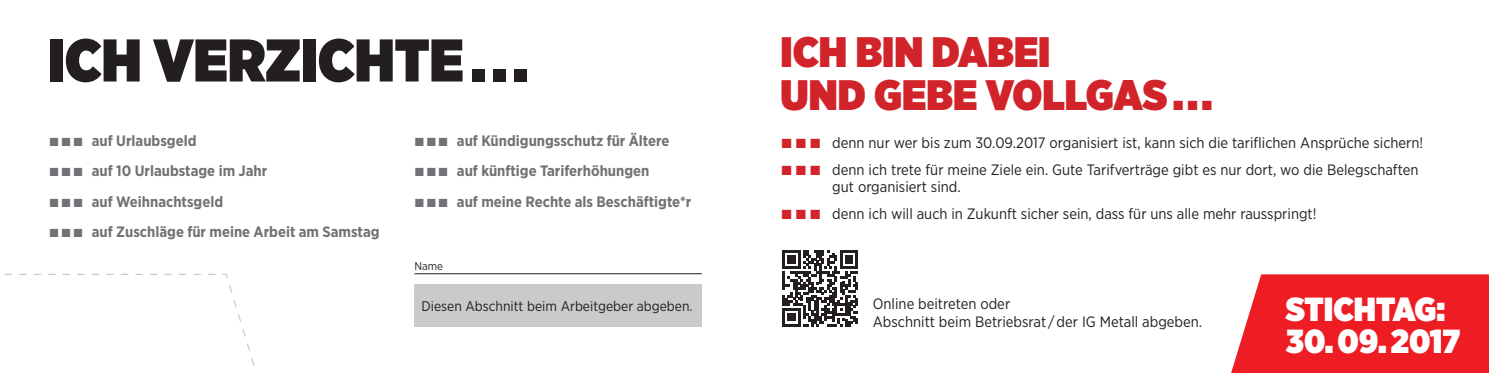
<style>
.page{position:relative;width:1489px;height:373px;background:#fff}
.page>*{position:absolute;margin:0;border:0;box-sizing:border-box;transform-origin:0 0}
.t1{font:900 60px "Gotham Narrow";color:#231f20}
.t2{font:900 42.5px/42.5px "Gotham Narrow";color:#d1232a}
.t3{font:900 33.25px "Gotham Narrow";color:#fff}
.t4{font:15px/17.5px "Gotham Narrow";color:#231f20}
.t5{font:700 15px/30px "Gotham Narrow";color:#717275}
.t6{font:14px "Gotham Narrow";color:#231f20}
.t7{font:11.25px "Gotham Narrow";color:#231f20}
</style>
<div class="page">
<hr style="left:414px;top:273px;width:288px;height:1px;background:#231f20">
<div style="left:414px;top:283px;width:288px;height:43px;background:#c9cacc"></div>
<svg style="left:1231px;top:274px;width:257px;height:98px;fill:#ee1d23"></svg>
<svg style="left:4px;top:273px;width:251px;height:93px"></svg>
<svg style="left:782px;top:250px;width:76px;height:76px"></svg>
<h1 class="t1" style="left:47px;top:20px;width:482px">ICH VERZICHTE ...</h1>
<h2 class="t2" style="left:780px;top:30px;width:433px">ICH BIN DABEI<br>UND GEBE VOLLGAS ...</h2>
<p class="t5" style="left:92px;top:126px;width:289px">auf Urlaubsgeld<br>auf 10 Urlaubstage im Jahr<br>auf Weihnachtsgeld<br>auf Zuschläge für meine Arbeit am Samstag</p>
<p class="t5" style="left:457px;top:126px;width:236px">auf Kündigungsschutz für Ältere auf künftige Tariferhöhungen<br>auf meine Rechte als Beschäftigte*r</p>
<p class="t7" style="left:414px;top:258px;width:30px">Name</p>
<p class="t6" style="left:421px;top:297px;width:273px">Diesen Abschnitt beim Arbeitgeber abgeben.</p>
<h2 class="t2" style="left:781px;top:111px;width:41px">...</h2>
<p class="t4" style="left:832px;top:134px;width:592px">denn nur wer bis zum 30.09.2017 organisiert ist, kann sich die tariflichen Ansprüche sichern!</p>
<h2 class="t2" style="left:781px;top:137px;width:41px">...</h2>
<p class="t4" style="left:832px;top:160px;width:587px">denn ich trete für meine Ziele ein. Gute Tarifverträge gibt es nur dort, wo die Belegschaften gut organisiert sind.</p>
<h2 class="t2" style="left:781px;top:181px;width:41px">...</h2>
<p class="t4" style="left:832px;top:204px;width:486px">denn ich will auch in Zukunft sicher sein, dass für uns alle mehr rausspringt!</p>
<p class="t4" style="left:872px;top:294px;width:331px">Online beitreten oder<br>Abschnitt beim Betriebsrat / der IG Metall abgeben.</p>
<h3 class="t3" style="left:1285px;top:286px;width:161px">STICHTAG:</h3>
<h3 class="t3" style="left:1285px;top:318px;width:176px">30. 09. 2017</h3>
</div>
